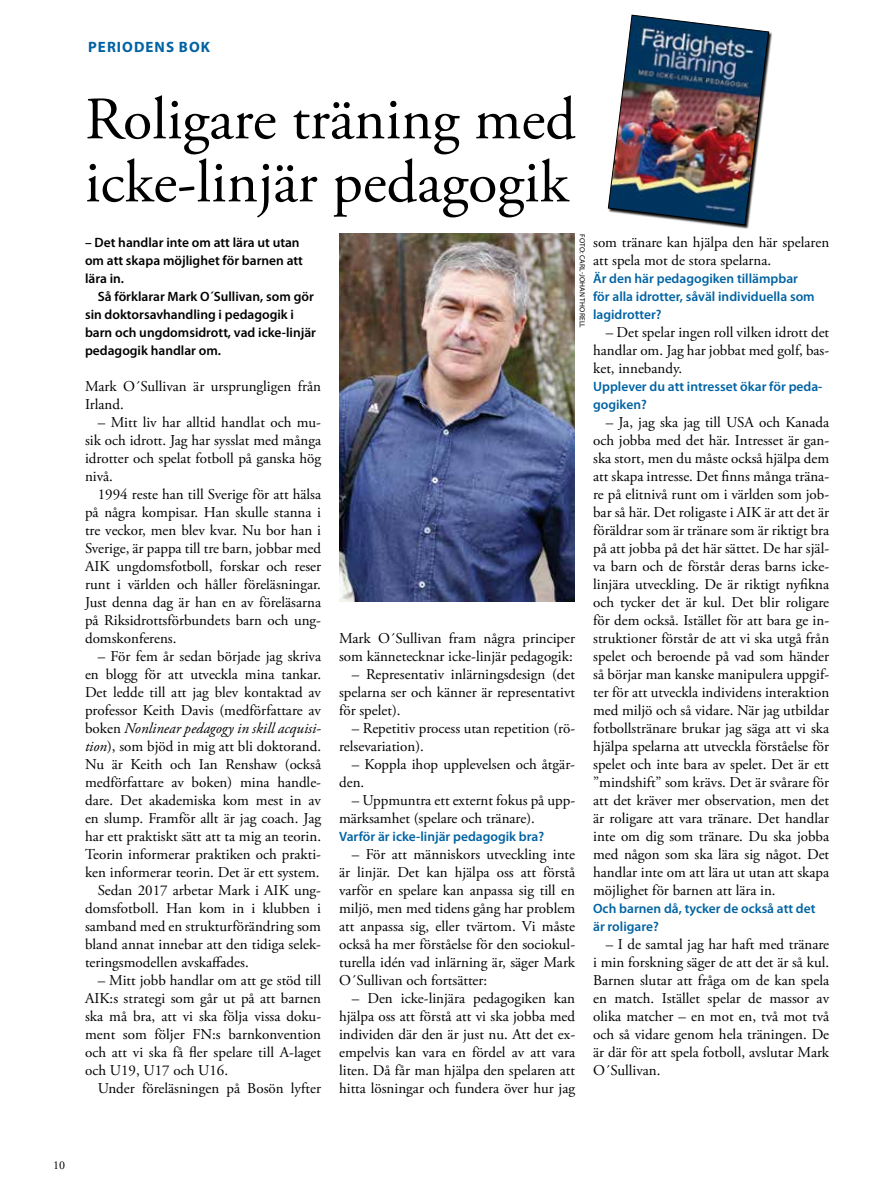
<style>
.page{position:relative;width:893px;height:1191px;background:#fff}
.page>*{position:absolute;margin:0;border:0;box-sizing:border-box;transform-origin:0 0}
.t1{font:60px/63px "Adobe Garamond Pro";color:#000}
.t2{font:15px/18px "Adobe Garamond Pro";color:#000;text-align:justify}
.t3{font:italic 15px "Adobe Garamond Pro";color:#000}
.t4{font:700 15px "Myriad Pro";letter-spacing:.07em;color:#0063a3}
.t5{font:600 13.5px/18px "Myriad Pro";color:#0063a3}
.t6{font:600 13.5px/18px "Myriad Pro";color:#000}
.t7{font:12px "Adobe Garamond Pro";color:#000}
.t8{font:7.5px "Myriad Pro";letter-spacing:.015em;color:#000}
.s1{font-style:normal}
.s2{font-style:italic}
</style>
<div class="page">
<img style="left:339px;top:234px;width:235px;height:368px">
<div style="left:608px;top:15px;width:164px;height:214px;background:#000;opacity:.9"></div>
<img style="left:608px;top:15px;width:161px;height:210px">
<p class="t4" style="left:88px;top:37px;width:123px">PERIODENS BOK</p>
<h1 class="t1" style="left:85px;top:90px;width:492px">Roligare träning med icke-linjär pedagogik</h1>
<p class="t6" style="left:85px;top:233px;width:219px">– Det handlar inte om att lära ut utan om att skapa möjlighet för barnen att lära in.</p>
<p class="t6" style="left:85px;top:287px;width:233px;text-indent:13px">Så förklarar Mark O´Sullivan, som gör sin doktorsavhandling i pedagogik i barn och ungdomsidrott, vad icke-linjär pedagogik handlar om.</p>
<p class="t2" style="left:85px;top:378px;width:238px">Mark O´Sullivan är ursprungligen från<br>Irland.</p>
<p class="t2" style="left:85px;top:414px;width:238px;text-indent:13px">– Mitt liv har alltid handlat och mu&shy;sik och idrott. Jag har sysslat med många idrotter och spelat fotboll på ganska hög nivå.</p>
<p class="t2" style="left:85px;top:486px;width:238px;text-indent:13px">1994 reste han till Sverige för att hälsa på några kompisar. Han skulle stanna i tre veckor, men blev kvar. Nu bor han i Sverige, är pappa till tre barn, jobbar med AIK ungdomsfotboll, forskar och reser runt i världen och håller föreläsningar.<br>Just denna dag är han en av föreläsarna på Riksidrottsförbundets barn och ung&shy;domskonferens.</p>
<p class="t2" style="left:98px;top:648px;width:225px">– För fem år sedan började jag skriva</p>
<p class="t2" style="left:85px;top:666px;width:238px">en blogg för att utveckla mina tankar.</p>
<p class="t2" style="left:85px;top:684px;width:238px">Det ledde till att jag blev kontaktad av</p>
<p class="t2" style="left:85px;top:702px;width:238px">professor Keith Davis (medförfattare av</p>
<p class="t3" style="left:85px;top:719px;width:238px"><span class="s1">boken</span> Nonlinear pedagogy in skill acquisi-</p>
<p class="t2" style="left:85px;top:738px;width:238px"><span class="s2">tion</span>), som bjöd in mig att bli doktorand.</p>
<p class="t2" style="left:85px;top:756px;width:238px">Nu är Keith och Ian Renshaw (också</p>
<p class="t2" style="left:85px;top:774px;width:238px">medförfattare av boken) mina handle-</p>
<p class="t2" style="left:85px;top:792px;width:238px">dare. Det akademiska kom mest in av</p>
<p class="t2" style="left:85px;top:810px;width:238px">en slump. Framför allt är jag coach. Jag</p>
<p class="t2" style="left:85px;top:828px;width:238px">har ett praktiskt sätt att ta mig an teorin.</p>
<p class="t2" style="left:85px;top:846px;width:238px">Teorin informerar praktiken och prakti-</p>
<p class="t2" style="left:85px;top:864px;width:236px">ken informerar teorin. Det är ett system.</p>
<p class="t2" style="left:98px;top:882px;width:225px">Sedan 2017 arbetar Mark i AIK ung-</p>
<p class="t2" style="left:85px;top:900px;width:238px">domsfotboll. Han kom in i klubben i</p>
<p class="t2" style="left:85px;top:918px;width:238px">samband med en strukturförändring som</p>
<p class="t2" style="left:85px;top:936px;width:238px">bland annat innebar att den tidiga selek-</p>
<p class="t2" style="left:85px;top:954px;width:165px">teringsmodellen avskaffades.</p>
<p class="t2" style="left:85px;top:972px;width:238px;text-indent:13px">– Mitt jobb handlar om att ge stöd till AIK:s strategi som går ut på att barnen ska må bra, att vi ska följa vissa doku&shy;ment som följer FN:s barnkonvention och att vi ska få fler spelare till A-laget och U19, U17 och U16.</p>
<p class="t2" style="left:98px;top:1080px;width:225px">Under föreläsningen på Bosön lyfter</p>
<p class="t8" style="left:587px;top:234px;width:95px;rotate:90deg">FOTO: CARL-JOHAN THORELL</p>
<p class="t2" style="left:339px;top:630px;width:238px">Mark O´Sullivan fram några principer som kännetecknar icke-linjär pedagogik:</p>
<p class="t2" style="left:339px;top:666px;width:238px;text-indent:13px">– Representativ inlärningsdesign (det spelarna ser och känner är representativt för spelet).</p>
<p class="t2" style="left:339px;top:720px;width:238px;text-indent:13px">– Repetitiv process utan repetition (rö&shy;relsevariation).</p>
<p class="t2" style="left:339px;top:756px;width:238px;text-indent:13px">– Koppla ihop upplevelsen och åtgär&shy;den.</p>
<p class="t2" style="left:339px;top:792px;width:238px;text-indent:13px">– Uppmuntra ett externt fokus på upp&shy;märksamhet (spelare och tränare).</p>
<p class="t5" style="left:339px;top:827px;width:207px">Varför är icke-linjär pedagogik bra?</p>
<p class="t2" style="left:339px;top:846px;width:238px;text-indent:13px">– För att människors utveckling inte är linjär. Det kan hjälpa oss att förstå varför en spelare kan anpassa sig till en miljö, men med tidens gång har problem att anpassa sig, eller tvärtom. Vi måste också ha mer förståelse för den sociokul&shy;turella idén vad inlärning är, säger Mark O´Sullivan och fortsätter:</p>
<p class="t2" style="left:339px;top:990px;width:238px;text-indent:13px">– Den icke-linjära pedagogiken kan hjälpa oss att förstå att vi ska jobba med individen där den är just nu. Att det ex&shy;empelvis kan vara en fördel av att vara liten. Då får man hjälpa den spelaren att hitta lösningar och fundera över hur jag</p>
<p class="t2" style="left:593px;top:234px;width:238px">som tränare kan hjälpa den här spelaren att spela mot de stora spelarna.</p>
<p class="t5" style="left:593px;top:269px;width:223px">Är den här pedagogiken tillämpbar för alla idrotter, såväl individuella som lagidrotter?</p>
<p class="t2" style="left:593px;top:324px;width:238px;text-indent:13px">– Det spelar ingen roll vilken idrott det handlar om. Jag har jobbat med golf, bas&shy;ket, innebandy.</p>
<p class="t5" style="left:593px;top:377px;width:231px">Upplever du att intresset ökar för peda&shy;gogiken?</p>
<p class="t2" style="left:593px;top:414px;width:238px;text-indent:13px">– Ja, jag ska jag till USA och Kanada och jobba med det här. Intresset är gan&shy;ska stort, men du måste också hjälpa dem att skapa intresse. Det finns många träna&shy;re på elitnivå runt om i världen som job&shy;bar så här. Det roligaste i AIK är att det är föräldrar som är tränare som är riktigt bra på att jobba på det här sättet. De har själ&shy;va barn och de förstår deras barns icke&shy;linjära utveckling. De är riktigt nyfikna och tycker det är kul. Det blir roligare för dem också. Istället för att bara ge in&shy;struktioner förstår de att vi ska utgå från spelet och beroende på vad som händer så börjar man kanske manipulera uppgif&shy;ter för att utveckla individens interaktion med miljö och så vidare. När jag utbildar fotbollstränare brukar jag säga att vi ska hjälpa spelarna att utveckla förståelse för spelet och inte bara av spelet. Det är ett ”mindshift” som krävs. Det är svårare för att det kräver mer observation, men det är roligare att vara tränare. Det handlar inte om dig som tränare. Du ska jobba med någon som ska lära sig något. Det handlar inte om att lära ut utan att skapa möjlighet för barnen att lära in.</p>
<p class="t5" style="left:593px;top:899px;width:224px">Och barnen då, tycker de också att det är roligare?</p>
<p class="t2" style="left:593px;top:936px;width:238px;text-indent:13px">– I de samtal jag har haft med tränare i min forskning säger de att det är så kul.<br>Barnen slutar att fråga om de kan spela en match. Istället spelar de massor av olika matcher – en mot en, två mot två och så vidare genom hela träningen. De är där för att spela fotboll, avslutar Mark O´Sullivan.</p>
<p class="t7" style="left:53px;top:1157px;width:13px">10</p>
</div>
